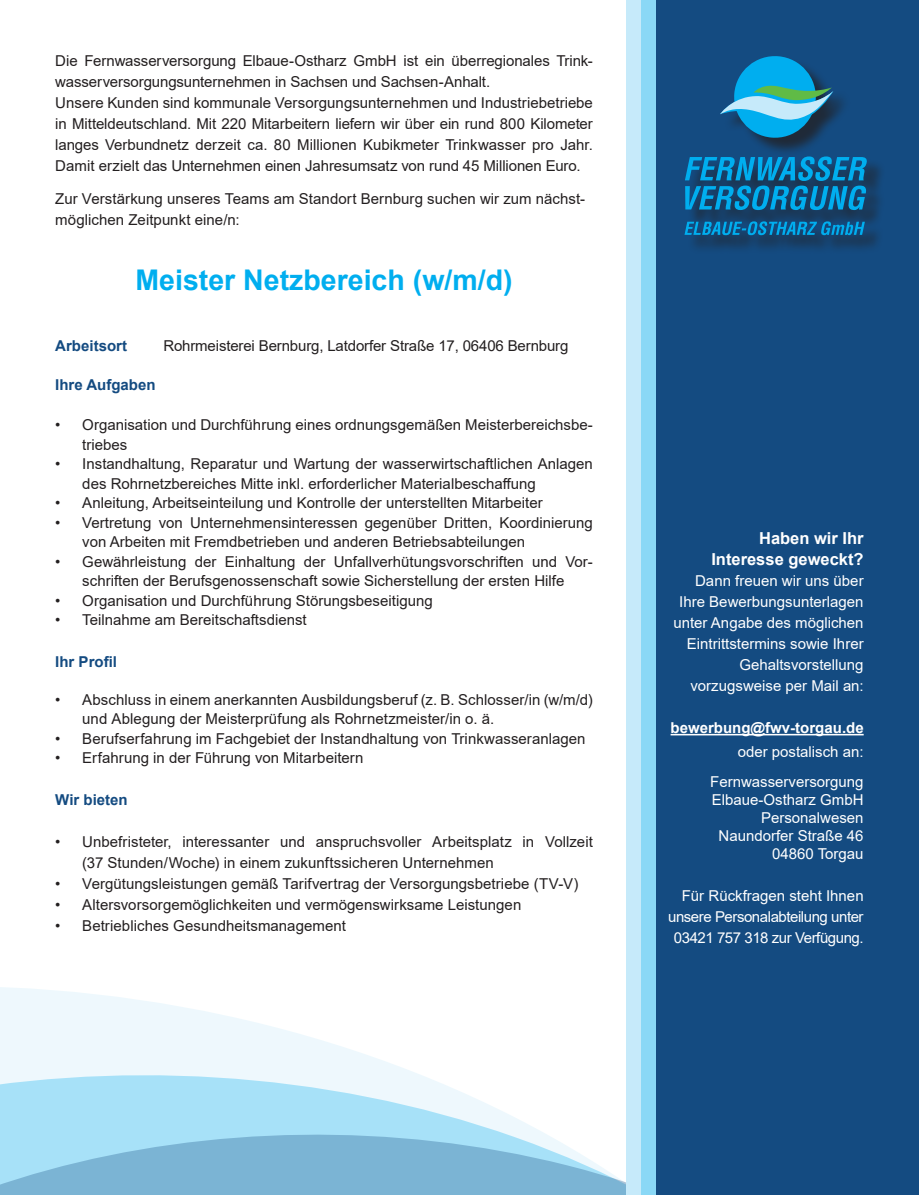
<style>
.page{position:relative;width:919px;height:1195px;background:#fff}
.page>*{position:absolute;margin:0;border:0;box-sizing:border-box;transform-origin:0 0}
.t1{font:700 28.5px "Arial";color:#00aeef}
.t2{font:700 16.5px "Arial";color:#fff}
.t3{font:15px/21px "Arial";color:#231f20}
.t4{font:15px/21px "Arial";color:#fff;text-align:right}
.t5{font:15px/21px "Arial";letter-spacing:-.03em;color:#fff;text-align:right}
.t6{font:700 15px "Arial";color:#144b81}
.t7{font:700 15px "Arial";color:#fff}
</style>
<div class="page">
<svg style="left:0;top:987px;width:143px;height:14px;fill:#eef8fd"></svg>
<svg style="left:0;top:1001px;width:425px;height:76px;fill:#eef8fd"></svg>
<svg style="left:0;top:1077px;width:626px;height:118px;background:#a8d6eb"></svg>
<div style="left:626px;top:0;width:262px;height:1195px;background:#c6eafa"></div>
<div style="left:641px;top:0;width:263px;height:1195px;background:#8ad8f6"></div>
<div style="left:656px;top:0;width:262px;height:1195px;background:#144b81"></div>
<div style="left:687px;top:58px;width:198px;height:196px;background:#231f20;opacity:.75"></div>
<svg style="left:720px;top:56px;width:113px;height:84px"></svg>
<svg style="left:684px;top:221px;width:180px;height:14px"></svg>
<svg style="left:685px;top:156px;width:182px;height:54px;background:#0c70a4"></svg>
<hr style="left:670px;top:734px;width:193px;height:1px;background:#fff">
<p class="t3" style="left:55px;top:50px;width:539px">Die Fernwasserversorgung Elbaue-Ostharz GmbH ist ein überregionales Trink&shy;wasserversorgungsunternehmen in Sachsen und Sachsen-Anhalt.</p>
<p class="t3" style="left:55px;top:92px;width:539px;text-align:justify">Unsere Kunden sind kommunale Versorgungsunternehmen und Industriebetriebe in Mitteldeutschland. Mit 220 Mitarbeitern liefern wir über ein rund 800 Kilometer langes Verbundnetz derzeit ca. 80 Millionen Kubikmeter Trinkwasser pro Jahr.<br>Damit erzielt das Unternehmen einen Jahresumsatz von rund 45 Millionen Euro.</p>
<p class="t3" style="left:55px;top:188px;width:531px">Zur Verstärkung unseres Teams am Standort Bernburg suchen wir zum nächst&shy;möglichen Zeitpunkt eine/n:</p>
<p class="t1" style="left:135px;top:260px;width:378px">Meister Netzbereich (w/m/d)</p>
<p class="t6" style="left:55px;top:335px;width:73px">Arbeitsort</p>
<p class="t3" style="left:163px;top:335px;width:406px">Rohrmeisterei Bernburg, Latdorfer Straße 17, 06406 Bernburg</p>
<p class="t6" style="left:55px;top:374px;width:102px">Ihre Aufgaben</p>
<p class="t3" style="left:82px;top:415px;width:512px;line-height:19.5px;text-indent:-27px">• Organisation und Durchführung eines ordnungsgemäßen Meisterbereichsbe&shy;triebes</p>
<p class="t3" style="left:82px;top:454px;width:512px;line-height:19.5px;text-indent:-27px">• Instandhaltung, Reparatur und Wartung der wasserwirtschaftlichen Anlagen des Rohrnetzbereiches Mitte inkl. erforderlicher Materialbeschaffung</p>
<p class="t3" style="left:55px;top:492px;width:489px">• Anleitung, Arbeitseinteilung und Kontrolle der unterstellten Mitarbeiter</p>
<p class="t3" style="left:82px;top:512px;width:512px;line-height:19.5px;text-indent:-27px">• Vertretung von Unternehmensinteressen gegenüber Dritten, Koordinierung von Arbeiten mit Fremdbetrieben und anderen Betriebsabteilungen</p>
<p class="t3" style="left:55px;top:551px;width:539px;line-height:19.5px;text-align:center">• Gewährleistung der Einhaltung der Unfallverhütungsvorschriften und Vor&shy;schriften der Berufsgenossenschaft sowie Sicherstellung der ersten Hilfe</p>
<p class="t3" style="left:55px;top:590px;width:379px">• Organisation und Durchführung Störungsbeseitigung</p>
<p class="t3" style="left:55px;top:609px;width:253px">• Teilnahme am Bereitschaftsdienst</p>
<p class="t6" style="left:55px;top:651px;width:63px">Ihr Profil</p>
<p class="t3" style="left:82px;top:689px;width:512px;line-height:19.5px;text-indent:-27px">• Abschluss in einem anerkannten Ausbildungsberuf (z. B. Schlosser/in (w/m/d) und Ablegung der Meisterprüfung als Rohrnetzmeister/in o. ä.</p>
<p class="t3" style="left:55px;top:728px;width:531px">• Berufserfahrung im Fachgebiet der Instandhaltung von Trinkwasseranlagen</p>
<p class="t3" style="left:55px;top:747px;width:310px">• Erfahrung in der Führung von Mitarbeitern</p>
<p class="t6" style="left:55px;top:789px;width:74px">Wir bieten</p>
<p class="t3" style="left:82px;top:831px;width:512px;text-indent:-27px">• Unbefristeter, interessanter und anspruchsvoller Arbeitsplatz in Vollzeit (37 Stunden/Woche) in einem zukunftssicheren Unternehmen</p>
<p class="t3" style="left:55px;top:873px;width:524px">• Vergütungsleistungen gemäß Tarifvertrag der Versorgungsbetriebe (TV-V)</p>
<p class="t3" style="left:55px;top:894px;width:467px">• Altersvorsorgemöglichkeiten und vermögenswirksame Leistungen</p>
<p class="t3" style="left:55px;top:915px;width:292px">• Betriebliches Gesundheitsmanagement</p>
<p class="t2" style="left:759px;top:527px;width:106px">Haben wir Ihr</p>
<p class="t2" style="left:711px;top:548px;width:154px">Interesse geweckt?</p>
<p class="t4" style="left:673px;top:570px;width:192px">Dann freuen wir uns über<br>Ihre Bewerbungsunterlagen unter Angabe des möglichen<br>Eintrittstermins sowie Ihrer<br>Gehaltsvorstellung</p>
<p class="t4" style="left:690px;top:675px;width:175px">vorzugsweise per Mail an:</p>
<p class="t7" style="left:670px;top:717px;width:194px">bewerbung@fwv-torgau.de</p>
<p class="t4" style="left:737px;top:741px;width:127px">oder postalisch an:</p>
<p class="t4" style="left:710px;top:771px;width:155px">Fernwasserversorgung</p>
<p class="t4" style="left:711px;top:789px;width:153px">Elbaue-Ostharz GmbH</p>
<p class="t4" style="left:761px;top:807px;width:104px">Personalwesen</p>
<p class="t4" style="left:718px;top:825px;width:147px">Naundorfer Straße 46</p>
<p class="t4" style="left:772px;top:843px;width:93px">04860 Torgau</p>
<p class="t5" style="left:668px;top:885px;width:197px">Für Rückfragen steht Ihnen unsere Personalabteilung unter</p>
<p class="t5" style="left:673px;top:927px;width:191px">03421 757 318 zur Verfügung.</p>
</div>
